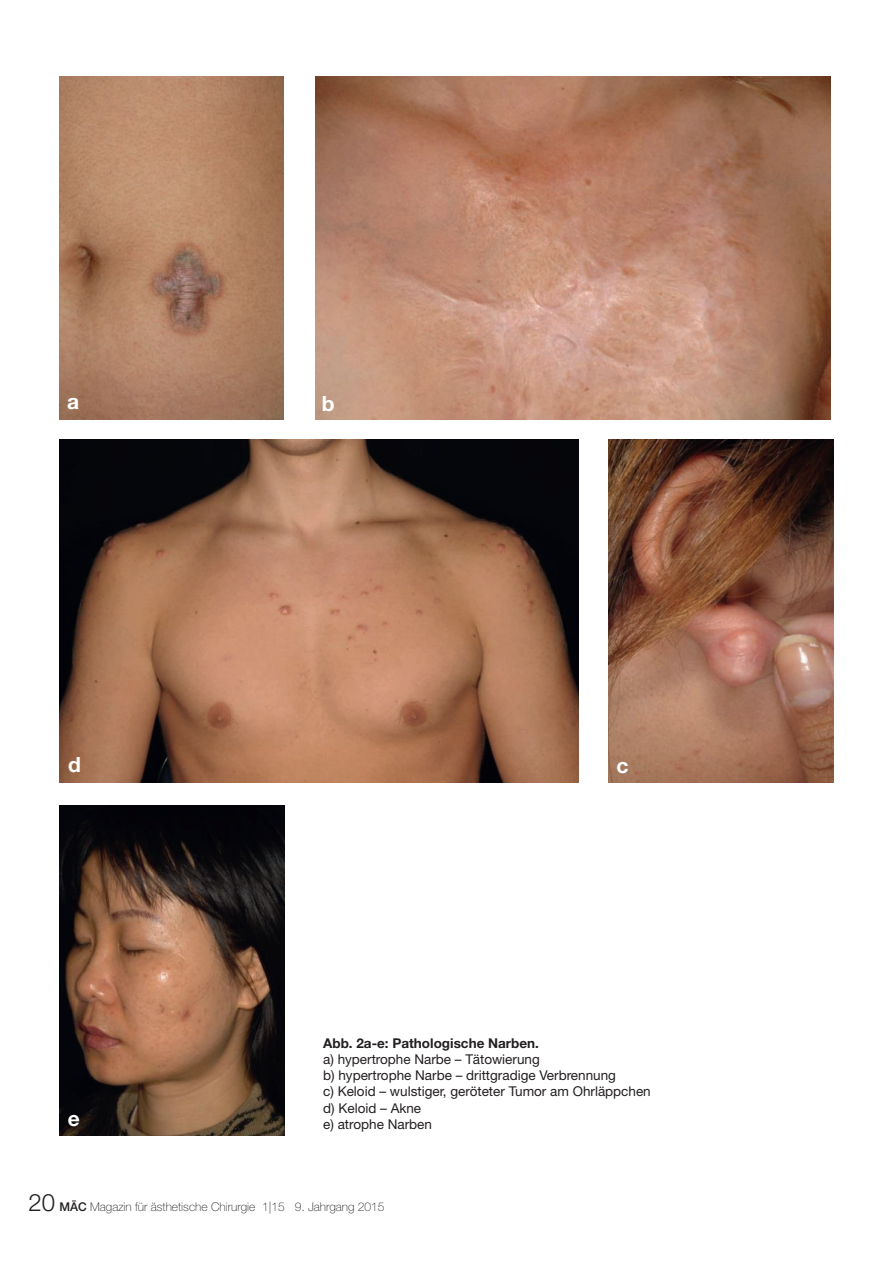
<style>
.page{position:relative;width:893px;height:1263px;background:#fff}
.page>*{position:absolute;margin:0;border:0;box-sizing:border-box;transform-origin:0 0}
.t1{font:700 21px "Helvetica Neue LT Std";color:#fff}
.t2{font:13.5px/16.2px "Helvetica Neue LT Std";color:#231f20}
.t3{font:700 13.5px "Helvetica Neue LT Std";color:#231f20}
.t4{font:100 12px "Helvetica Neue LT Std";color:#231f20}
.s1{font-weight:300;font-size:24px}
.s2{font-family:"Helvetica Neue";font-weight:500}
</style>
<div class="page">
<img style="left:60px;top:77px;width:224px;height:342px">
<img style="left:315px;top:77px;width:515px;height:342px">
<img style="left:609px;top:440px;width:224px;height:342px">
<img style="left:60px;top:805px;width:224px;height:330px">
<img style="left:60px;top:440px;width:518px;height:342px">
<h1 class="t1" style="left:67px;top:394px;width:14px">a</h1>
<h1 class="t1" style="left:322px;top:396px;width:14px">b</h1>
<h1 class="t1" style="left:68px;top:757px;width:14px">d</h1>
<h1 class="t1" style="left:617px;top:757px;width:14px">c</h1>
<h1 class="t1" style="left:68px;top:1111px;width:14px">e</h1>
<p class="t3" style="left:323px;top:1038px;width:217px">Abb. 2a-e: Pathologische Narben.</p>
<p class="t2" style="left:323px;top:1052px;width:329px">a) hypertrophe Narbe – Tätowierung<br>b) hypertrophe Narbe – drittgradige Verbrennung<br>c) Keloid – wulstiger, geröteter Tumor am Ohrläppchen d) Keloid – Akne<br>e) atrophe Narben</p>
<p class="t4" style="left:29px;top:1202px;width:357px"><span class="s1">20</span> <span class="s2">MÄC</span> Magazin für ästhetische Chirurgie 1|15 9. Jahrgang 2015</p>
</div>
